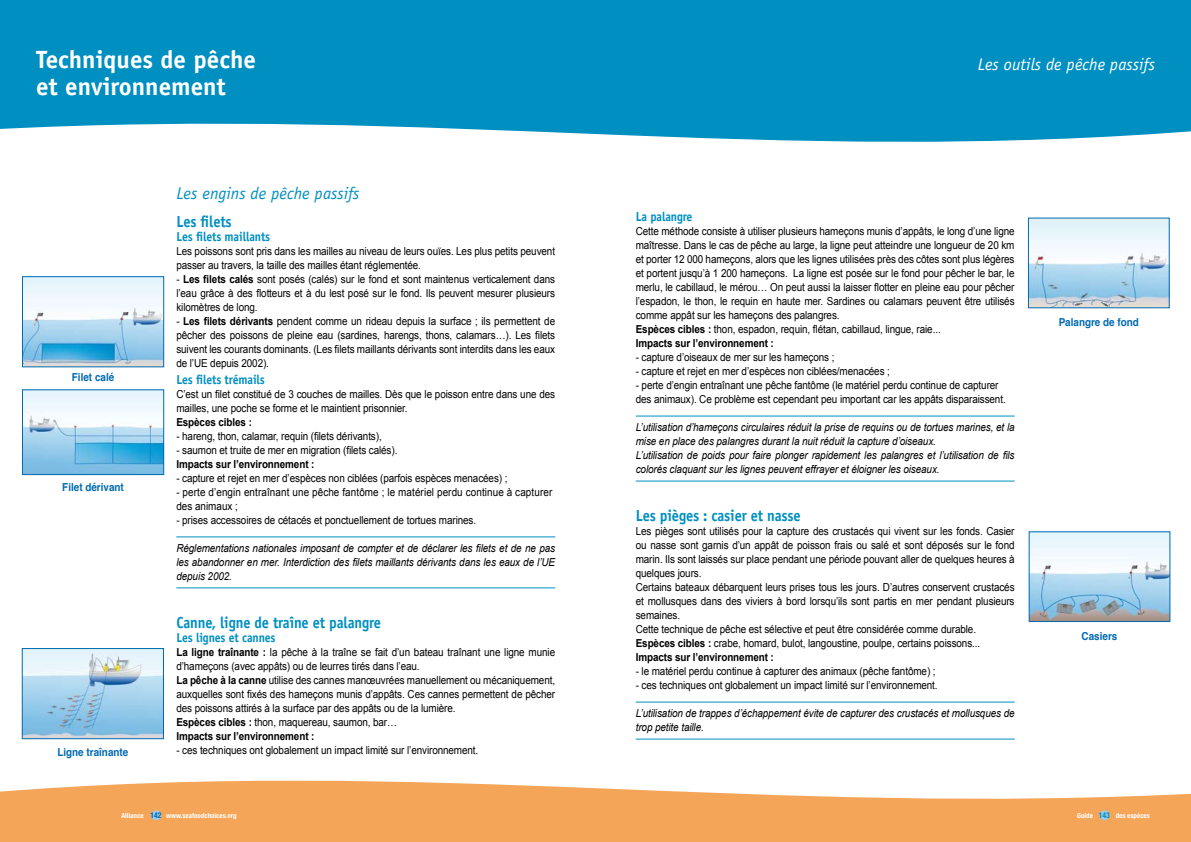
<style>
.page{position:relative;width:1191px;height:842px;background:#fff}
.page>*{position:absolute;margin:0;border:0;box-sizing:border-box;transform-origin:0 0}
.t1{font:700 25px/27px "Officina Sans";color:#fff}
.t2{font:italic 17px "Officina Sans";color:#fff}
.t3{font:italic 17px "Officina Sans";color:#008fc1}
.t4{font:700 16px "Officina Sans";letter-spacing:-.01em;color:#008fc1;scale:.9 1}
.t5{font:700 13px "Officina Sans";letter-spacing:-.01em;color:#008fc1;scale:.9 1}
.t6{font:11px/14px "Arial";letter-spacing:-.01em;color:#000;scale:.9 1}
.t7{font:italic 11px/14px "Arial";letter-spacing:-.01em;color:#000;scale:.9 1}
.t8{font:11px/14px "Arial";letter-spacing:.01em;color:#000;scale:.9 1}
.t9{font:700 11px "Helvetica";color:#006ab2;scale:.9 1}
.t10{font:700 11px "Arial";letter-spacing:-.01em;color:#000;scale:.9 1}
.t11{font:700 condensed 7px "Helvetica Neue";color:#fff}
.s1{font-weight:700}
.s2{font-size:8px;color:#006ab2}
.s3{font-size:8px;color:#008fc1}
</style>
<div class="page">
<img style="left:24px;top:391px;width:138px;height:82px">
<div style="left:22px;top:389px;width:142px;height:86px;border:1px solid #006ab2"></div>
<img style="left:24px;top:278px;width:138px;height:87px">
<div style="left:22px;top:276px;width:142px;height:91px;border:1px solid #006ab2"></div>
<div style="left:0;top:0;width:1191px;height:142px;background:#008fc1"></div>
<svg style="left:0;top:780px;width:1191px;height:62px;fill:#f5a558"></svg>
<hr style="left:176px;top:536px;width:379px;height:1px;background:#008fc1">
<hr style="left:176px;top:587px;width:379px;height:1px;background:#008fc1">
<hr style="left:636px;top:416px;width:378px;height:1px;background:#008fc1">
<hr style="left:636px;top:481px;width:378px;height:1px;background:#008fc1">
<hr style="left:636px;top:702px;width:378px;height:1px;background:#008fc1">
<hr style="left:636px;top:739px;width:378px;height:1px;background:#008fc1">
<img style="left:1030px;top:220px;width:137px;height:86px">
<img style="left:24px;top:650px;width:138px;height:87px">
<div style="left:22px;top:648px;width:142px;height:91px;border:1px solid #006ab2"></div>
<img style="left:1030px;top:533px;width:138px;height:87px">
<div style="left:1028px;top:531px;width:142px;height:91px;border:1px solid #006ab2"></div>
<div style="left:151px;top:810px;width:10px;height:10px;background:#a1c9e6;border-radius:50%"></div>
<div style="left:1099px;top:810px;width:10px;height:10px;background:#a1c9e6;border-radius:50%"></div>
<h1 class="t1" style="left:36px;top:46px;width:221px">Techniques de pêche et environnement</h1>
<h2 class="t2" style="left:977px;top:55px;width:179px">Les outils de pêche passifs</h2>
<p class="t9" style="left:72px;top:372px;width:49px">Filet calé</p>
<p class="t9" style="left:62px;top:483px;width:70px">Filet dérivant</p>
<p class="t9" style="left:57px;top:748px;width:80px">Ligne traînante</p>
<h2 class="t3" style="left:176px;top:183px;width:185px">Les engins de pêche passifs</h2>
<h3 class="t4" style="left:176px;top:212px;width:63px">Les filets</h3>
<p class="t5" style="left:176px;top:228px;width:106px">Les filets maillants</p>
<p class="t6" style="left:176px;top:244px;width:422px">Les poissons sont pris dans les mailles au niveau de leurs ouïes. Les plus petits peuvent passer au travers, la taille des mailles étant réglementée.</p>
<p class="t6" style="left:176px;top:272px;width:422px;text-align:justify">- <span class="s1">Les filets calés</span> sont posés (calés) sur le fond et sont maintenus verticalement dans l’eau grâce à des flotteurs et à du lest posé sur le fond. Ils peuvent mesurer plusieurs kilomètres de long.</p>
<p class="t6" style="left:176px;top:314px;width:422px;text-align:justify">- <span class="s1">Les filets dérivants</span> pendent comme un rideau depuis la surface ; ils permettent de pêcher des poissons de pleine eau (sardines, harengs, thons, calamars…). Les filets suivent les courants dominants. (Les filets maillants dérivants sont interdits dans les eaux de l’UE depuis 2002).</p>
<p class="t5" style="left:176px;top:371px;width:100px">Les filets trémails</p>
<p class="t6" style="left:176px;top:387px;width:422px">C’est un filet constitué de 3 couches de mailles. Dès que le poisson entre dans une des mailles, une poche se forme et le maintient prisonnier.</p>
<p class="t10" style="left:176px;top:416px;width:85px">Espèces cibles :</p>
<p class="t6" style="left:176px;top:429px;width:230px">- hareng, thon, calamar, requin (filets dérivants),</p>
<p class="t6" style="left:176px;top:443px;width:247px">- saumon et truite de mer en migration (filets calés).</p>
<p class="t10" style="left:176px;top:458px;width:155px">Impacts sur l’environnement :</p>
<p class="t6" style="left:176px;top:471px;width:369px">- capture et rejet en mer d’espèces non ciblées (parfois espèces menacées) ;</p>
<p class="t8" style="left:176px;top:485px;width:419px">- perte d’engin entraînant une pêche fantôme ; le matériel perdu continue à capturer des animaux ;</p>
<p class="t6" style="left:176px;top:513px;width:335px">- prises accessoires de cétacés et ponctuellement de tortues marines.</p>
<p class="t7" style="left:176px;top:541px;width:422px;text-align:justify">Réglementations nationales imposant de compter et de déclarer les filets et de ne pas les abandonner en mer. Interdiction des filets maillants dérivants dans les eaux de l’UE depuis 2002.</p>
<h3 class="t4" style="left:176px;top:612px;width:229px">Canne, ligne de traîne et palangre</h3>
<p class="t5" style="left:176px;top:629px;width:112px">Les lignes et cannes</p>
<p class="t6" style="left:176px;top:645px;width:422px"><span class="s1">La ligne traînante :</span> la pêche à la traîne se fait d’un bateau traînant une ligne munie d’hameçons (avec appâts) ou de leurres tirés dans l’eau.<br><span class="s1">La pêche à la canne</span> utilise des cannes manœuvrées manuellement ou mécaniquement, auxquelles sont fixés des hameçons munis d’appâts. Ces cannes permettent de pêcher des poissons attirés à la surface par des appâts ou de la lumière.<br><span class="s1">Espèces cibles :</span> thon, maquereau, saumon, bar…<br><span class="s1">Impacts sur l’environnement :</span></p>
<p class="t6" style="left:176px;top:743px;width:337px">- ces techniques ont globalement un impact limité sur l’environnement.</p>
<p class="t5" style="left:636px;top:208px;width:64px">La palangre</p>
<p class="t6" style="left:636px;top:224px;width:422px">Cette méthode consiste à utiliser plusieurs hameçons munis d’appâts, le long d’une ligne maîtresse. Dans le cas de pêche au large, la ligne peut atteindre une longueur de 20 km et porter 12 000 hameçons, alors que les lignes utilisées près des côtes sont plus légères et portent jusqu’à 1 200 hameçons. La ligne est posée sur le fond pour pêcher le bar, le merlu, le cabillaud, le mérou… On peut aussi la laisser flotter en pleine eau pour pêcher l’espadon, le thon, le requin en haute mer. Sardines ou calamars peuvent être utilisés comme appât sur les hameçons des palangres.<br><span class="s1">Espèces cibles :</span> thon, espadon, requin, flétan, cabillaud, lingue, raie...<br><span class="s1">Impacts sur l’environnement :</span></p>
<p class="t6" style="left:636px;top:350px;width:222px">- capture d’oiseaux de mer sur les hameçons ;</p>
<p class="t6" style="left:636px;top:364px;width:284px">- capture et rejet en mer d’espèces non ciblées/menacées ;</p>
<p class="t6" style="left:636px;top:378px;width:413px">- perte d’engin entraînant une pêche fantôme (le matériel perdu continue de capturer des animaux). Ce problème est cependant peu important car les appâts disparaissent.</p>
<p class="t7" style="left:636px;top:420px;width:422px">L’utilisation d’hameçons circulaires réduit la prise de requins ou de tortues marines, et la mise en place des palangres durant la nuit réduit la capture d’oiseaux.<br>L’utilisation de poids pour faire plonger rapidement les palangres et l’utilisation de fils colorés claquant sur les lignes peuvent effrayer et éloigner les oiseaux.</p>
<h3 class="t4" style="left:636px;top:506px;width:185px">Les pièges : casier et nasse</h3>
<p class="t6" style="left:636px;top:524px;width:422px">Les pièges sont utilisés pour la capture des crustacés qui vivent sur les fonds. Casier ou nasse sont garnis d’un appât de poisson frais ou salé et sont déposés sur le fond marin. Ils sont laissés sur place pendant une période pouvant aller de quelques heures à quelques jours.<br>Certains bateaux débarquent leurs prises tous les jours. D’autres conservent crustacés et mollusques dans des viviers à bord lorsqu’ils sont partis en mer pendant plusieurs semaines.<br>Cette technique de pêche est sélective et peut être considérée comme durable.<br><span class="s1">Espèces cibles :</span> crabe, homard, bulot, langoustine, poulpe, certains poissons...<br><span class="s1">Impacts sur l’environnement :</span></p>
<p class="t6" style="left:636px;top:664px;width:335px">- le matériel perdu continue à capturer des animaux (pêche fantôme) ;</p>
<p class="t6" style="left:636px;top:678px;width:337px">- ces techniques ont globalement un impact limité sur l’environnement.</p>
<p class="t7" style="left:636px;top:706px;width:422px">L’utilisation de trappes d’échappement évite de capturer des crustacés et mollusques de trop petite taille.</p>
<p class="t9" style="left:1058px;top:317px;width:91px">Palangre de fond</p>
<p class="t9" style="left:1081px;top:631px;width:41px">Casiers</p>
<p class="t11" style="left:121px;top:811px;width:117px">Alliance <span class="s2">142</span> www.seafoodchoices.org</p>
<p class="t11" style="left:1077px;top:811px;width:74px">Guide <span class="s3">143</span> des espèces</p>
</div>
